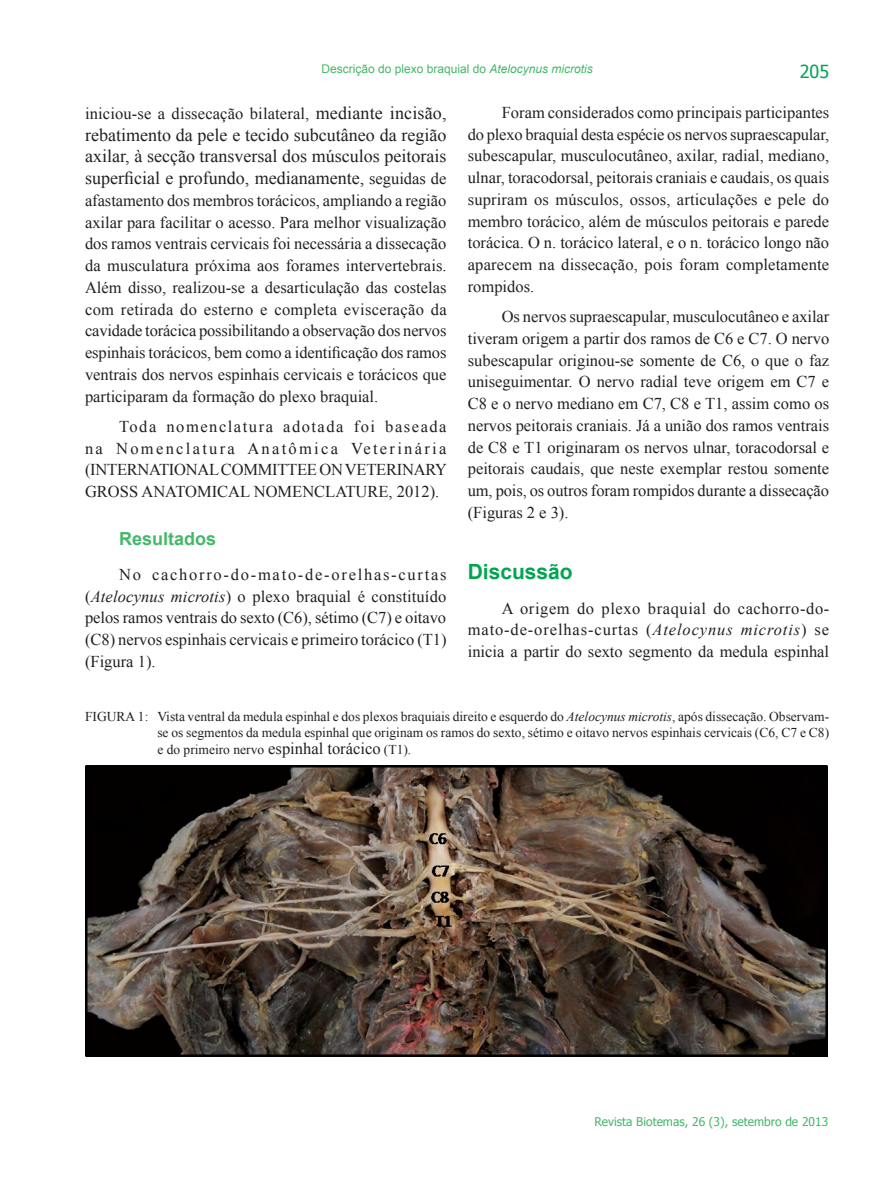
<style>
.page{position:relative;width:893px;height:1191px;background:#fff}
.page>*{position:absolute;margin:0;border:0;box-sizing:border-box;transform-origin:0 0}
.Sub_14_5e3{font:700 21px "Arial";color:#00a54f}
.Corpo_do_texto{font:18px/21.8px "Times New Roman";color:#231f20;text-align:justify}
.sub_c__8_3e3{font:700 18px "Arial";color:#44b869}
.t1{font:18px "Tahoma";color:#00a54f}
.Corpo_do_texto-2{font:16.5px/21.8px "Times New Roman";color:#231f20;text-align:justify}
._03Figura_17-17{font:13.5px/16.5px "Times New Roman";color:#231f20;text-align:justify}
.t2{font:12px "Arial";color:#44b869}
.t3{font:12px "Tahoma";color:#44b869}
.s1{font-style:italic}
.s2{font-size:18px}
.s3{font-size:16.5px}
</style>
<div class="page">
<img style="left:85px;top:766px;width:743px;height:290px">
<p class="t2" style="left:321px;top:61px;width:273px">Descrição do plexo braquial do <span class="s1">Atelocynus microtis</span></p>
<p class="Corpo_do_texto-2" style="left:85px;top:102px;width:363px">iniciou-se a dissecação bilateral, <span class="s2">mediante incisão,</span></p>
<p class="Corpo_do_texto" style="left:85px;top:123px;width:363px">rebatimento da pele e tecido subcutâneo da região axilar, à secção transversal dos músculos peitorais superficial e profundo, medianamente, <span class="s3">seguidas de</span></p>
<p class="Corpo_do_texto-2" style="left:85px;top:189px;width:363px">afastamento dos membros torácicos, ampliando a região axilar para facilitar o acesso. Para melhor visualização dos ramos ventrais cervicais foi necessária a dissecação da musculatura próxima aos forames intervertebrais.<br>Além disso, realizou-se a desarticulação das costelas com retirada do esterno e completa evisceração da cavidade torácica possibilitando a observação dos nervos espinhais torácicos, bem como a identificação dos ramos ventrais dos nervos espinhais cervicais e torácicos que participaram da formação do plexo braquial.</p>
<p class="Corpo_do_texto-2" style="left:85px;top:415px;width:364px;text-indent:34px">Toda nomenclatura adotada foi baseada na Nomenclatura Anatômica Veterinária (INTERNATIONAL COMMITTEE ON VETERINARY GROSS ANATOMICAL NOMENCLATURE, 2012).</p>
<p class="sub_c__8_3e3" style="left:119px;top:527px;width:99px">Resultados</p>
<p class="Corpo_do_texto-2" style="left:85px;top:563px;width:363px;text-indent:34px">No cachorro-do-mato-de-orelhas-curtas (<span class="s1">Atelocynus microtis</span>) o plexo braquial é constituído pelos ramos ventrais do sexto (C6), sétimo (C7) e oitavo (C8) nervos espinhais cervicais e primeiro torácico (T1) (Figura 1).</p>
<p class="t1" style="left:800px;top:60px;width:31px">205</p>
<p class="Corpo_do_texto-2" style="left:468px;top:101px;width:363px;text-indent:34px">Foram considerados como principais participantes do plexo braquial desta espécie os nervos supraescapular, subescapular, musculocutâneo, axilar, radial, mediano, ulnar, toracodorsal, peitorais craniais e caudais, os quais supriram os músculos, ossos, articulações e pele do membro torácico, além de músculos peitorais e parede torácica. O n. torácico lateral, e o n. torácico longo não aparecem na dissecação, pois foram completamente rompidos.</p>
<p class="Corpo_do_texto-2" style="left:468px;top:305px;width:363px;text-indent:34px">Os nervos supraescapular, musculocutâneo e axilar tiveram origem a partir dos ramos de C6 e C7. O nervo subescapular originou-se somente de C6, o que o faz uniseguimentar. O nervo radial teve origem em C7 e C8 e o nervo mediano em C7, C8 e T1, assim como os nervos peitorais craniais. Já a união dos ramos ventrais de C8 e T1 originaram os nervos ulnar, toracodorsal e peitorais caudais, que neste exemplar restou somente um, pois, os outros foram rompidos durante a dissecação (Figuras 2 e 3).</p>
<p class="Sub_14_5e3" style="left:468px;top:558px;width:107px">Discussão</p>
<p class="Corpo_do_texto-2" style="left:468px;top:597px;width:363px;text-indent:34px">A origem do plexo braquial do cachorro-do&shy;mato-de-orelhas-curtas (<span class="s1">Atelocynus microtis</span>) se inicia a partir do sexto segmento da medula espinhal</p>
<p class="_03Figura_17-17" style="left:157px;top:708px;width:673px;text-indent:-72px">FIGURA 1: Vista ventral da medula espinhal e dos plexos braquiais direito e esquerdo do <span class="s1">Atelocynus microtis</span>, após dissecação. Observam&shy;se os segmentos da medula espinhal que originam os ramos do sexto, sétimo e oitavo nervos espinhais cervicais (C6, C7 e C8) e do primeiro nervo <span class="s3">espinhal torácico</span> (T1).</p>
<p class="t3" style="left:595px;top:1113px;width:235px">Revista Biotemas, 26 (3), setembro de 2013</p>
</div>
